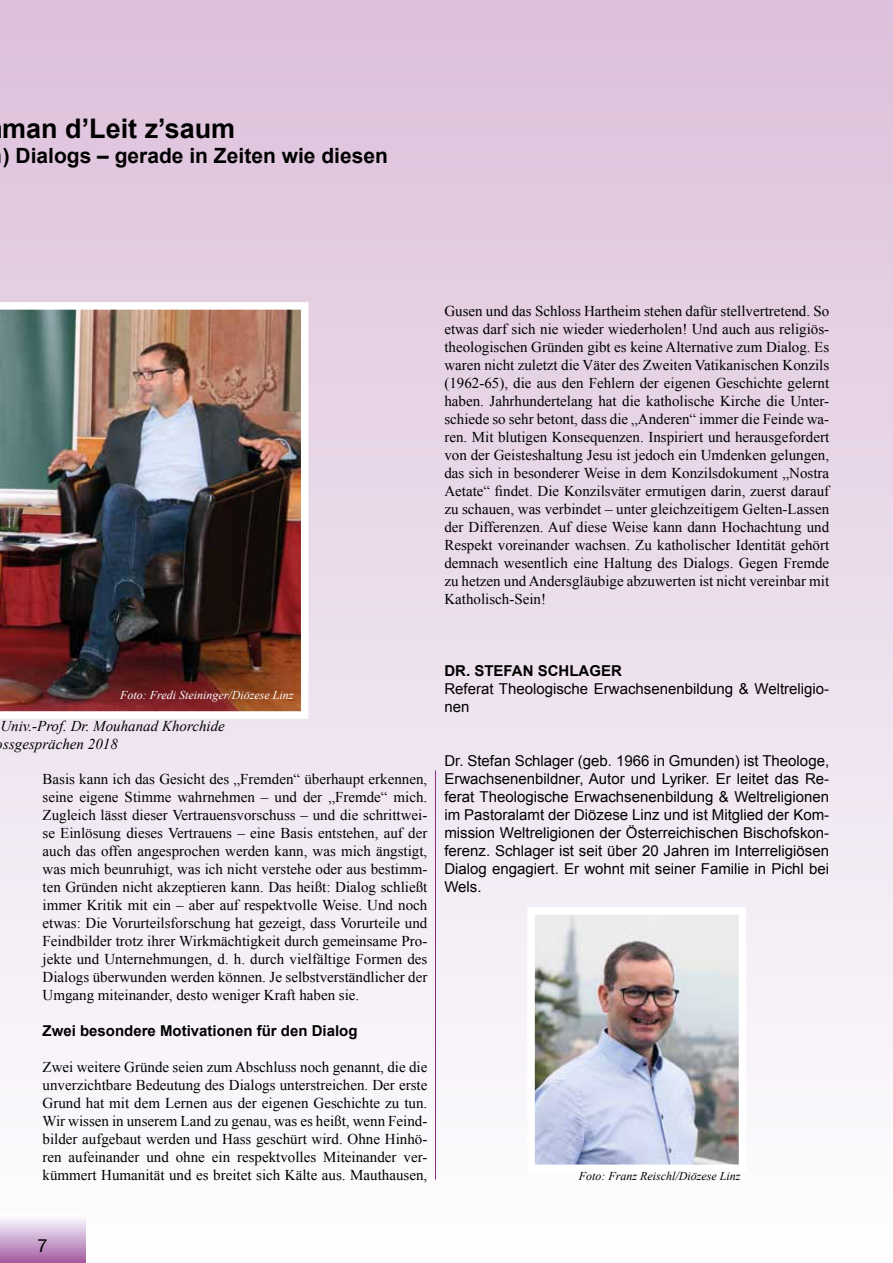
<style>
.page{position:relative;width:893px;height:1263px;background:#fff}
.page>*{position:absolute;margin:0;border:0;box-sizing:border-box;transform-origin:0 0}
.t1{font:700 27px "Arial";color:#000}
.t2{font:700 21px "Arial";color:#000}
.t3{font:18px "Helvetica Neue";color:#000}
.t4{font:15px/18px "Times New Roman";color:#000;text-align:justify}
.t5{font:15px/18px "Arial";color:#000}
.t6{font:700 15px "Arial";color:#000}
.t7{font:italic 15px/18px "Times New Roman";color:#000}
.t8{font:italic 12px "Times New Roman";color:#fff}
.t9{font:italic 12px "Times New Roman";color:#000}
</style>
<div class="page">
<div style="left:0;top:0;width:893px;height:1263px;background:linear-gradient(to bottom,#dcc0da,#fdfeff)"></div>
<div style="left:0;top:1215px;width:85px;height:48px;background:linear-gradient(to bottom,#fdffff,#a45ea3)"></div>
<svg style="left:0;top:1216px;width:1px;height:47px"></svg>
<hr style="left:435px;top:770px;width:1px;height:409px;background:#8d2986">
<img style="left:0;top:302px;width:308px;height:417px">
<img style="left:536px;top:916px;width:201px;height:247px">
<div style="left:527px;top:907px;width:219px;height:265px;border:8px solid #fff"></div>
<h1 class="t1" style="left:2px;top:110px;width:235px">man d’Leit z’saum</h1>
<h2 class="t2" style="left:3px;top:141px;width:387px">) Dialogs – gerade in Zeiten wie diesen</h2>
<p class="t4" style="left:444px;top:302px;width:386px">Gusen und das Schloss Hartheim stehen dafür stellvertretend. So etwas darf sich nie wieder wiederholen! Und auch aus religiös&shy;theologischen Gründen gibt es keine Alternative zum Dialog. Es waren nicht zuletzt die Väter des Zweiten Vatikanischen Konzils (1962-65), die aus den Fehlern der eigenen Geschichte gelernt haben. Jahrhundertelang hat die katholische Kirche die Unter&shy;schiede so sehr betont, dass die „Anderen“ immer die Feinde wa&shy;ren. Mit blutigen Konsequenzen. Inspiriert und herausgefordert von der Geisteshaltung Jesu ist jedoch ein Umdenken gelungen, das sich in besonderer Weise in dem Konzilsdokument „Nostra Aetate“ findet. Die Konzilsväter ermutigen darin, zuerst darauf zu schauen, was verbindet – unter gleichzeitigem Gelten-Lassen der Differenzen. Auf diese Weise kann dann Hochachtung und Respekt voreinander wachsen. Zu katholischer Identität gehört demnach wesentlich eine Haltung des Dialogs. Gegen Fremde zu hetzen und Andersgläubige abzuwerten ist nicht vereinbar mit Katholisch-Sein!</p>
<p class="t8" style="left:120px;top:687px;width:175px">Foto: Fredi Steininger/Diözese Linz</p>
<p class="t7" style="left:0;top:717px;width:226px">Univ.-Prof. Dr. Mouhanad Khorchide ssgesprächen 2018</p>
<p class="t4" style="left:43px;top:770px;width:386px">Basis kann ich das Gesicht des „Fremden“ überhaupt erkennen, seine eigene Stimme wahrnehmen – und der „Fremde“ mich.<br>Zugleich lässt dieser Vertrauensvorschuss – und die schrittwei&shy;se Einlösung dieses Vertrauens – eine Basis entstehen, auf der auch das offen angesprochen werden kann, was mich ängstigt, was mich beunruhigt, was ich nicht verstehe oder aus bestimm&shy;ten Gründen nicht akzeptieren kann. Das heißt: Dialog schließt immer Kritik mit ein – aber auf respektvolle Weise. Und noch etwas: Die Vorurteilsforschung hat gezeigt, dass Vorurteile und Feindbilder trotz ihrer Wirkmächtigkeit durch gemeinsame Pro&shy;jekte und Unternehmungen, d. h. durch vielfältige Formen des Dialogs überwunden werden können. Je selbstverständlicher der Umgang miteinander, desto weniger Kraft haben sie.</p>
<p class="t6" style="left:43px;top:1021px;width:317px">Zwei besondere Motivationen für den Dialog</p>
<p class="t4" style="left:43px;top:1058px;width:386px">Zwei weitere Gründe seien zum Abschluss noch genannt, die die unverzichtbare Bedeutung des Dialogs unterstreichen. Der erste Grund hat mit dem Lernen aus der eigenen Geschichte zu tun.<br>Wir wissen in unserem Land zu genau, was es heißt, wenn Feind&shy;bilder aufgebaut werden und Hass geschürt wird. Ohne Hinhö&shy;ren aufeinander und ohne ein respektvolles Miteinander ver&shy;kümmert Humanität und es breitet sich Kälte aus. Mauthausen,</p>
<p class="t6" style="left:444px;top:661px;width:179px">DR. STEFAN SCHLAGER</p>
<p class="t5" style="left:444px;top:680px;width:386px">Referat Theologische Erwachsenenbildung &amp; Weltreligio&shy;nen</p>
<p class="t5" style="left:444px;top:752px;width:386px;text-align:justify">Dr. Stefan Schlager (geb. 1966 in Gmunden) ist Theologe, Erwachsenenbildner, Autor und Lyriker. Er leitet das Re&shy;ferat Theologische Erwachsenenbildung &amp; Weltreligionen im Pastoralamt der Diözese Linz und ist Mitglied der Kom&shy;mission Weltreligionen der Österreichischen Bischofskon&shy;ferenz. Schlager ist seit über 20 Jahren im Interreligiösen Dialog engagiert. Er wohnt mit seiner Familie in Pichl bei Wels.</p>
<p class="t9" style="left:579px;top:1168px;width:163px">Foto: Franz Reischl/Diözese Linz</p>
<p class="t3" style="left:38px;top:1232px;width:12px">7</p>
</div>
